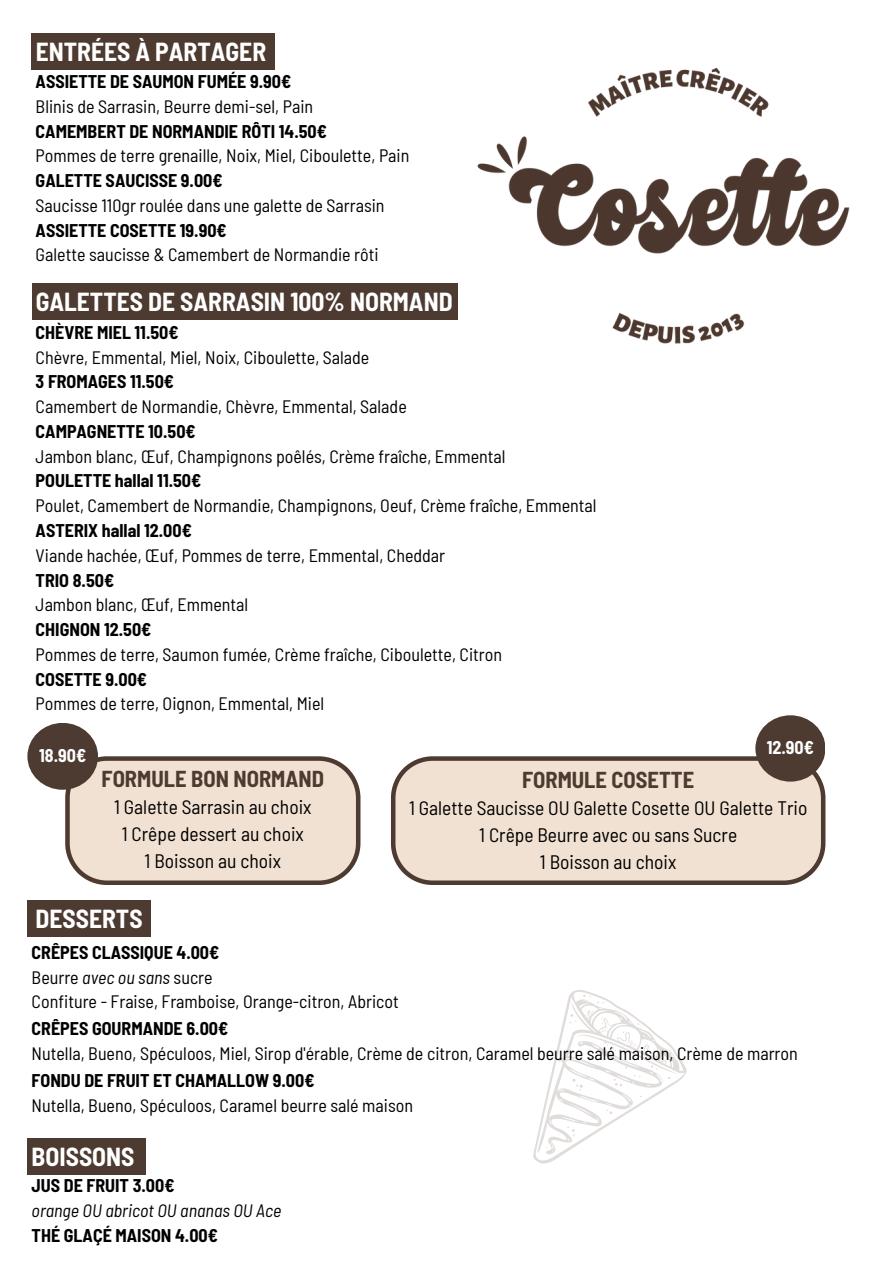
<style>
.page{position:relative;width:894px;height:1264px;background:#fff}
.page>*{position:absolute;margin:0;border:0;box-sizing:border-box;transform-origin:0 0}
.t1{font:700 semi-condensed 25.5px "Barlow";color:#fff}
.t2{font:700 semi-condensed 22.5px "Barlow";color:#4d3a30}
.t3{font:semi-condensed 19.5px/27px "Barlow";color:#000;text-align:center}
.t4{font:semi-condensed 18px "Barlow";color:#000}
.t5{font:700 semi-condensed 18px "Barlow";color:#000}
.t6{font:italic semi-condensed 18px "Barlow";color:#000}
.t7{font:700 semi-condensed 18px "Barlow";color:#fff}
.s1{font-style:italic}
</style>
<div class="page">
<div style="left:32px;top:33px;width:243px;height:37px;background:#4d3a30"></div>
<svg style="left:65px;top:756px;width:295px;height:129px;background:#e3d3c5"></svg>
<svg style="left:391px;top:756px;width:434px;height:128px;background:#e5d5c6"></svg>
<div style="left:32px;top:283px;width:425px;height:37px;background:#4d3a30"></div>
<div style="left:27px;top:1138px;width:119px;height:36px;background:#4d3a30"></div>
<div style="left:27px;top:900px;width:124px;height:36px;background:#4d3a30"></div>
<img style="left:457px;top:68px;width:393px;height:276px">
<div style="left:755px;top:715px;width:70px;height:66px;background:#4d3a30;border-radius:50%"></div>
<div style="left:27px;top:723px;width:71px;height:66px;background:#4d3a30;border-radius:50%"></div>
<svg style="left:533px;top:990px;width:154px;height:174px"></svg>
<svg style="left:566px;top:1125px;width:9px;height:11px"></svg>
<svg style="left:557px;top:1058px;width:4px;height:4px"></svg>
<svg style="left:582px;top:993px;width:22px;height:10px"></svg>
<svg style="left:606px;top:1108px;width:7px;height:6px"></svg>
<svg style="left:569px;top:1010px;width:110px;height:87px"></svg>
<p class="t1" style="left:36px;top:35px;width:232px">ENTRÉES À PARTAGER</p>
<p class="t5" style="left:36px;top:70px;width:257px">ASSIETTE DE SAUMON FUMÉE 9.90€</p>
<p class="t4" style="left:36px;top:95px;width:279px">Blinis de Sarrasin, Beurre demi-sel, Pain</p>
<p class="t5" style="left:36px;top:120px;width:293px">CAMEMBERT DE NORMANDIE RÔTI 14.50€</p>
<p class="t4" style="left:36px;top:144px;width:375px">Pommes de terre grenaille, Noix, Miel, Ciboulette, Pain</p>
<p class="t5" style="left:36px;top:169px;width:188px">GALETTE SAUCISSE 9.00€</p>
<p class="t4" style="left:36px;top:194px;width:350px">Saucisse 110gr roulée dans une galette de Sarrasin</p>
<p class="t5" style="left:36px;top:219px;width:193px">ASSIETTE COSETTE 19.90€</p>
<p class="t4" style="left:36px;top:243px;width:344px">Galette saucisse &amp; Camembert de Normandie rôti</p>
<p class="t1" style="left:36px;top:286px;width:418px">GALETTES DE SARRASIN 100% NORMAND</p>
<p class="t5" style="left:36px;top:321px;width:144px">CHÈVRE MIEL 11.50€</p>
<p class="t4" style="left:36px;top:345px;width:335px">Chèvre, Emmental, Miel, Noix, Ciboulette, Salade</p>
<p class="t5" style="left:36px;top:370px;width:140px">3 FROMAGES 11.50€</p>
<p class="t4" style="left:36px;top:395px;width:372px">Camembert de Normandie, Chèvre, Emmental, Salade</p>
<p class="t5" style="left:36px;top:420px;width:162px">CAMPAGNETTE 10.50€</p>
<p class="t4" style="left:36px;top:444px;width:471px">Jambon blanc, Œuf, Champignons poêlés, Crème fraîche, Emmental</p>
<p class="t5" style="left:36px;top:469px;width:167px">POULETTE hallal 11.50€</p>
<h1 class="t4" style="left:36px;top:494px;width:562px">Poulet, Camembert de Normandie, Champignons, Oeuf, Crème fraîche, Emmental</h1>
<p class="t5" style="left:36px;top:519px;width:158px">ASTERIX hallal 12.00€</p>
<p class="t4" style="left:36px;top:543px;width:411px">Viande hachée, Œuf, Pommes de terre, Emmental, Cheddar</p>
<p class="t5" style="left:36px;top:568px;width:80px">TRIO 8.50€</p>
<p class="t4" style="left:36px;top:593px;width:214px">Jambon blanc, Œuf, Emmental</p>
<p class="t5" style="left:36px;top:618px;width:117px">CHIGNON 12.50€</p>
<p class="t4" style="left:36px;top:642px;width:468px">Pommes de terre, Saumon fumée, Crème fraîche, Ciboulette, Citron</p>
<p class="t5" style="left:36px;top:667px;width:113px">COSETTE 9.00€</p>
<p class="t4" style="left:36px;top:692px;width:290px">Pommes de terre, Oignon, Emmental, Miel</p>
<p class="t7" style="left:39px;top:744px;width:49px">18.90€</p>
<h1 class="t7" style="left:766px;top:735px;width:49px">12.90€</h1>
<p class="t2" style="left:102px;top:764px;width:224px">FORMULE BON NORMAND</p>
<p class="t3" style="left:114px;top:792px;width:199px">1 Galette Sarrasin au choix<br>1 Crêpe dessert au choix<br>1 Boisson au choix</p>
<p class="t1" style="left:36px;top:902px;width:109px">DESSERTS</p>
<p class="t2" style="left:522px;top:766px;width:174px">FORMULE COSETTE</p>
<p class="t3" style="left:409px;top:794px;width:400px">1 Galette Saucisse OU Galette Cosette OU Galette Trio<br>1 Crêpe Beurre avec ou sans Sucre<br>1 Boisson au choix</p>
<h1 class="t5" style="left:32px;top:940px;width:189px">CRÊPES CLASSIQUE 4.00€</h1>
<p class="t4" style="left:32px;top:965px;width:182px">Beurre <span class="s1">avec ou sans</span> sucre</p>
<p class="t4" style="left:32px;top:990px;width:368px">Confiture - Fraise, Framboise, Orange-citron, Abricot</p>
<p class="t5" style="left:32px;top:1016px;width:198px">CRÊPES GOURMANDE 6.00€</p>
<p class="t4" style="left:32px;top:1041px;width:767px">Nutella, Bueno, Spéculoos, Miel, Sirop d'érable, Crème de citron, Caramel beurre salé maison, Crème de marron</p>
<h2 class="t5" style="left:32px;top:1069px;width:284px">FONDU DE FRUIT ET CHAMALLOW 9.00€</h2>
<h2 class="t4" style="left:32px;top:1093px;width:383px">Nutella, Bueno, Spéculoos, Caramel beurre salé maison</h2>
<p class="t1" style="left:32px;top:1140px;width:104px">BOISSONS</p>
<p class="t5" style="left:32px;top:1174px;width:144px">JUS DE FRUIT 3.00€</p>
<p class="t6" style="left:32px;top:1198px;width:251px">orange OU abricot OU ananas OU Ace</p>
<p class="t5" style="left:32px;top:1223px;width:188px">THÉ GLAÇÉ MAISON 4.00€</p>
</div>
